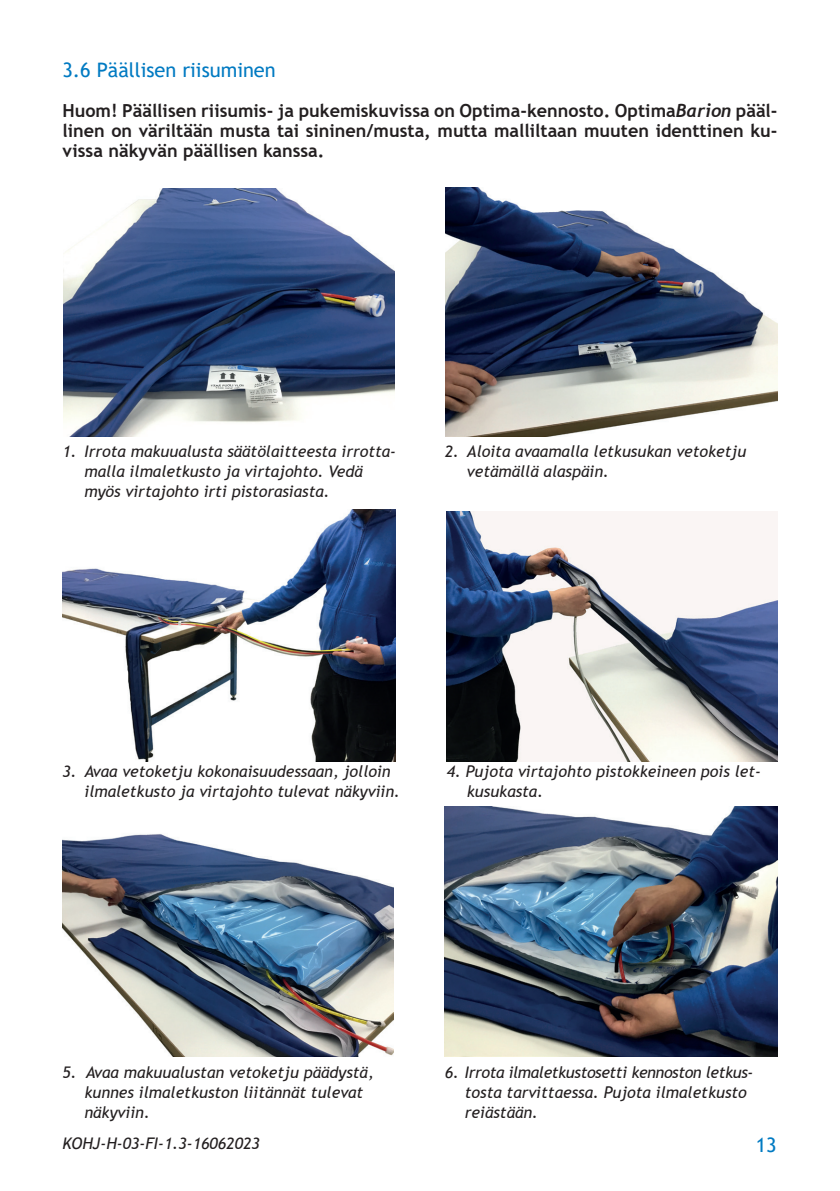
<style>
.page{position:relative;width:840px;height:1191px;background:#fff}
.page>*{position:absolute;margin:0;border:0;box-sizing:border-box;transform-origin:0 0}
.t1{font:20px "Trebuchet MS";color:#007ac2}
.t2{font:700 18px/20px "Trebuchet MS";color:#231f20;text-align:justify}
.t3{font:italic 16px "Trebuchet MS";color:#231f20}
.t4{font:italic 16px "Trebuchet MS";letter-spacing:-.025em;color:#231f20}
.s1{font-family:"Trebuchet";font-style:italic}
</style>
<div class="page">
<img style="left:63px;top:188px;width:331px;height:248px">
<img style="left:445px;top:188px;width:332px;height:248px">
<img style="left:62px;top:510px;width:333px;height:251px">
<img style="left:446px;top:511px;width:331px;height:250px">
<img style="left:62px;top:834px;width:331px;height:222px">
<img style="left:444px;top:806px;width:333px;height:250px">
<p class="t1" style="left:62px;top:57px;width:215px">3.6 Päällisen riisuminen</p>
<p class="t2" style="left:62px;top:101px;width:716px">Huom! Päällisen riisumis- ja pukemiskuvissa on Optima-kennosto. Optima<span class="s1">Barion</span> pääl&shy;linen on väriltään musta tai sininen/musta, mutta malliltaan muuten identtinen ku&shy;vissa näkyvän päällisen kanssa.</p>
<p class="t3" style="left:62px;top:442px;width:335px">1. Irrota makuualusta säätölaitteesta irrotta-</p>
<p class="t3" style="left:444px;top:442px;width:303px">2. Aloita avaamalla letkusukan vetoketju</p>
<p class="t3" style="left:84px;top:462px;width:280px">malla ilmaletkusto ja virtajohto. Vedä</p>
<p class="t3" style="left:466px;top:462px;width:143px">vetämällä alaspäin.</p>
<p class="t3" style="left:84px;top:482px;width:247px">myös virtajohto irti pistorasiasta.</p>
<p class="t3" style="left:62px;top:762px;width:329px">3. Avaa vetoketju kokonaisuudessaan, jolloin</p>
<p class="t3" style="left:446px;top:762px;width:315px">4. Pujota virtajohto pistokkeineen pois let-</p>
<p class="t3" style="left:84px;top:782px;width:317px">ilmaletkusto ja virtajohto tulevat näkyviin.</p>
<p class="t3" style="left:466px;top:782px;width:78px">kusukasta.</p>
<p class="t3" style="left:62px;top:1062px;width:313px">5. Avaa makuualustan vetoketju päädystä,</p>
<p class="t4" style="left:444px;top:1062px;width:310px">6. Irrota ilmaletkustosetti kennoston letkus-</p>
<p class="t3" style="left:84px;top:1082px;width:280px">kunnes ilmaletkuston liitännät tulevat</p>
<p class="t3" style="left:464px;top:1082px;width:283px">tosta tarvittaessa. Pujota ilmaletkusto</p>
<p class="t3" style="left:84px;top:1102px;width:67px">näkyviin.</p>
<p class="t3" style="left:464px;top:1102px;width:75px">reiästään.</p>
<p class="t3" style="left:62px;top:1133px;width:199px">KOHJ-H-03-FI-1.3-16062023</p>
<p class="t1" style="left:755px;top:1132px;width:22px">13</p>
</div>
